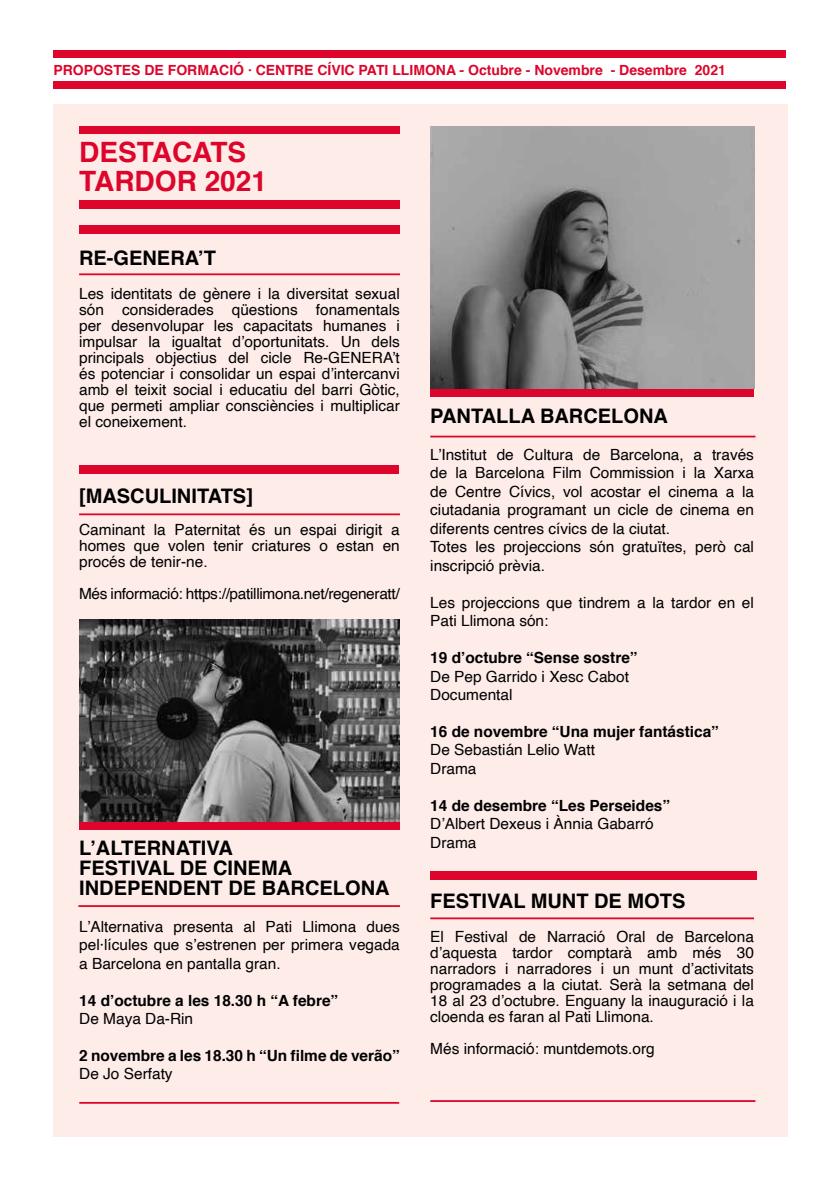
<style>
.page{position:relative;width:840px;height:1191px;background:#fff}
.page>*{position:absolute;margin:0;border:0;box-sizing:border-box;transform-origin:0 0}
.t1{font:700 28px/29px "Helvetica";color:#dd052b}
.t2{font:700 20px/20px "Helvetica";color:#000}
.t3{font:15.4px/16px "Helvetica";color:#000}
.t4{font:700 15.4px "Helvetica";color:#000}
.t5{font:15.4px "Helvetica";letter-spacing:-.02em;color:#000}
.t6{font:700 14px "Helvetica";color:#dd052b}
</style>
<div class="page">
<div style="left:53px;top:50px;width:732px;height:7px;background:#dd052b"></div>
<div style="left:53px;top:81px;width:732px;height:7px;background:#dd052b"></div>
<div style="left:53px;top:104px;width:734px;height:1032px;background:#fdece8"></div>
<div style="left:79px;top:126px;width:320px;height:7px;background:#dd052b"></div>
<div style="left:79px;top:200px;width:320px;height:8px;background:#dd052b"></div>
<hr style="left:79px;top:1102px;width:320px;height:1px;background:#dd052b">
<hr style="left:430px;top:1100px;width:325px;height:2px;background:#dd052b">
<div style="left:79px;top:225px;width:321px;height:8px;background:#dd052b"></div>
<hr style="left:79px;top:273px;width:321px;height:2px;background:#dd052b">
<div style="left:79px;top:465px;width:319px;height:8px;background:#dd052b"></div>
<hr style="left:79px;top:513px;width:321px;height:2px;background:#dd052b">
<div style="left:79px;top:821px;width:320px;height:8px;background:#dd052b"></div>
<hr style="left:78px;top:905px;width:322px;height:2px;background:#dd052b">
<div style="left:430px;top:389px;width:323px;height:8px;background:#dd052b"></div>
<hr style="left:430px;top:436px;width:325px;height:1px;background:#dd052b">
<div style="left:430px;top:871px;width:326px;height:8px;background:#dd052b"></div>
<hr style="left:430px;top:917px;width:323px;height:2px;background:#dd052b">
<img style="left:79px;top:619px;width:321px;height:202px">
<img style="left:430px;top:126px;width:323px;height:262px">
<p class="t6" style="left:53px;top:58px;width:673px">PROPOSTES DE FORMACIÓ · CENTRE CÍVIC PATI LLIMONA - Octubre - Novembre - Desembre 2021</p>
<h1 class="t1" style="left:79px;top:138px;width:189px">DESTACATS<br>TARDOR 2021</h1>
<p class="t2" style="left:79px;top:248px;width:138px">RE-GENERA’T</p>
<p class="t3" style="left:79px;top:286px;width:322px;text-align:justify">Les identitats de gènere i la diversitat sexual són considerades qüestions fonamentals per desenvolupar les capacitats humanes i impulsar la igualtat d’oportunitats. Un dels principals objectius del cicle Re-GENERA’t és potenciar i consolidar un espai d’intercanvi amb el teixit social i educatiu del barri Gòtic, que permeti ampliar consciències i multiplicar el coneixement.</p>
<p class="t2" style="left:79px;top:486px;width:175px">[MASCULINITATS]</p>
<p class="t3" style="left:79px;top:522px;width:322px;text-align:justify">Caminant la Paternitat és un espai dirigit a homes que volen tenir criatures o estan en procés de tenir-ne.</p>
<p class="t5" style="left:79px;top:582px;width:322px">Més informació: https://patillimona.net/regeneratt/</p>
<p class="t2" style="left:79px;top:837px;width:311px">L’ALTERNATIVA<br>FESTIVAL DE CINEMA<br>INDEPENDENT DE BARCELONA</p>
<p class="t3" style="left:79px;top:917px;width:322px;line-height:18.4px;text-align:justify">L’Alternativa presenta al Pati Llimona dues pel·lícules que s’estrenen per primera vegada a Barcelona en pantalla gran.</p>
<p class="t4" style="left:79px;top:987px;width:260px">14 d’octubre a les 18.30 h “A febre”</p>
<p class="t3" style="left:79px;top:1011px;width:115px">De Maya Da-Rin</p>
<p class="t4" style="left:79px;top:1043px;width:322px">2 novembre a les 18.30 h “Un filme de verão”</p>
<p class="t3" style="left:79px;top:1066px;width:95px">De Jo Serfaty</p>
<p class="t2" style="left:430px;top:406px;width:239px">PANTALLA BARCELONA</p>
<p class="t3" style="left:430px;top:445px;width:325px;line-height:18.4px">L’Institut de Cultura de Barcelona, a través de la Barcelona Film Commission i la Xarxa de Centre Cívics, vol acostar el cinema a la ciutadania programant un cicle de cinema en diferents centres cívics de la ciutat.<br>Totes les projeccions són gratuïtes, però cal inscripció prèvia.</p>
<p class="t3" style="left:430px;top:593px;width:325px;line-height:18.4px">Les projeccions que tindrem a la tardor en el<br>Pati Llimona són:</p>
<p class="t4" style="left:430px;top:645px;width:209px">19 d’octubre “Sense sostre”</p>
<p class="t3" style="left:430px;top:667px;width:200px;line-height:18.4px">De Pep Garrido i Xesc Cabot<br>Documental</p>
<p class="t4" style="left:430px;top:719px;width:290px">16 de novembre “Una mujer fantástica”</p>
<p class="t3" style="left:430px;top:741px;width:166px;line-height:18.4px">De Sebastián Lelio Watt<br>Drama</p>
<p class="t4" style="left:430px;top:793px;width:241px">14 de desembre “Les Perseides”</p>
<p class="t3" style="left:430px;top:815px;width:225px;line-height:18.4px">D’Albert Dexeus i Ànnia Gabarró<br>Drama</p>
<p class="t2" style="left:430px;top:891px;width:256px">FESTIVAL MUNT DE MOTS</p>
<p class="t3" style="left:430px;top:929px;width:325px;text-align:justify">El Festival de Narració Oral de Barcelona d’aquesta tardor comptarà amb més 30 narradors i narradores i un munt d’activitats programades a la ciutat. Serà la setmana del 18 al 23 d’octubre. Enguany la inauguració i la cloenda es faran al Pati Llimona.</p>
<p class="t3" style="left:430px;top:1041px;width:226px">Més informació: muntdemots.org</p>
</div>
